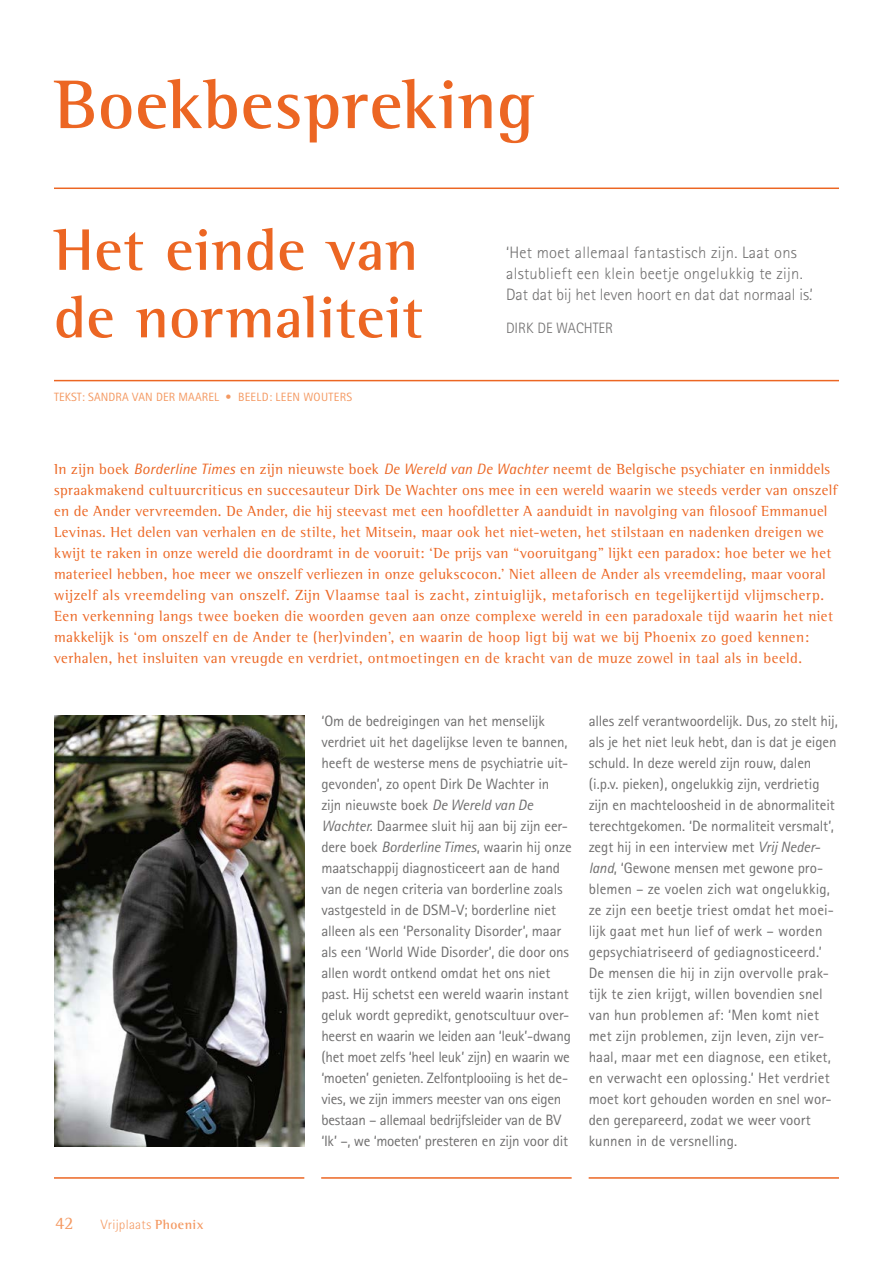
<style>
.page{position:relative;width:893px;height:1263px;background:#fff}
.page>*{position:absolute;margin:0;border:0;box-sizing:border-box;transform-origin:0 0}
.t1{font:700 70.5px "Rotis Semi Serif";letter-spacing:.01em;color:#ec6623}
.t2{font:700 60px/67.5px "Rotis Semi Serif";letter-spacing:.005em;color:#ec6623}
.t3{font:18px "Rotis Semi Serif";color:#f49962}
.t4{font:300 16.5px/21px "Rotis Sans Serif";letter-spacing:.02em;color:#706f6f}
.t5{font:15px/21px "Rotis Sans Serif";letter-spacing:-.005em;color:#706f6f}
.t6{font:15px/21px "Rotis Semi Serif";letter-spacing:.025em;color:#ec6623}
.t7{font:300 15px "Rotis Sans Serif";color:#706f6f}
.t8{font:300 13.5px "Rotis Semi Sans";letter-spacing:.02em;color:#f49962}
.t9{font:12px "Rotis Sans Serif";letter-spacing:.01em;color:#f49962}
.s1{font-family:"Rotis Semi Sans";font-style:italic}
.s2{font-family:"Rotis Semi Serif";font-weight:700}
.s3{font-style:italic}
</style>
<div class="page">
<hr style="left:54px;top:188px;width:785px;height:1px;background:#ec6623">
<hr style="left:54px;top:380px;width:785px;height:1px;background:#ec6623">
<img style="left:54px;top:715px;width:250px;height:431px">
<hr style="left:54px;top:1177px;width:250px;height:2px;background:#ec6623">
<hr style="left:321px;top:1177px;width:251px;height:2px;background:#ec6623">
<hr style="left:589px;top:1177px;width:250px;height:2px;background:#ec6623">
<h1 class="t1" style="left:54px;top:62px;width:482px">Boekbespreking</h1>
<h2 class="t2" style="left:54px;top:215px;width:371px">Het einde van de normaliteit</h2>
<p class="t9" style="left:54px;top:390px;width:300px">TEKST: SANDRA VAN DER MAAREL • BEELD: LEEN WOUTERS</p>
<p class="t4" style="left:506px;top:242px;width:308px">‘Het moet allemaal fantastisch zijn. Laat ons alstublieft een klein beetje ongelukkig te zijn.<br>Dat dat bij het leven hoort en dat dat normaal is.’</p>
<p class="t7" style="left:506px;top:319px;width:109px">DIRK DE WACHTER</p>
<p class="t6" style="left:54px;top:458px;width:785px">In zijn boek <span class="s1">Borderline Times</span> en zijn nieuwste boek <span class="s1">De Wereld van De Wachter</span> neemt de Belgische psychiater en inmiddels spraakmakend cultuurcriticus en succesauteur Dirk De Wachter ons mee in een wereld waarin we steeds verder van onszelf en de Ander vervreemden. De Ander, die hij steevast met een hoofdletter A aanduidt in navolging van filosoof Emmanuel Levinas. Het delen van verhalen en de stilte, het Mitsein, maar ook het niet-weten, het stilstaan en nadenken dreigen we kwijt te raken in onze wereld die doordramt in de vooruit: ‘De prijs van “vooruitgang” lijkt een paradox: hoe beter we het materieel hebben, hoe meer we onszelf verliezen in onze gelukscocon.’ Niet alleen de Ander als vreemdeling, maar vooral wijzelf als vreemdeling van onszelf. Zijn Vlaamse taal is zacht, zintuiglijk, metaforisch en tegelijkertijd vlijmscherp.<br>Een verkenning langs twee boeken die woorden geven aan onze complexe wereld in een paradoxale tijd waarin het niet makkelijk is ‘om onszelf en de Ander te (her)vinden’, en waarin de hoop ligt bij wat we bij Phoenix zo goed kennen: verhalen, het insluiten van vreugde en verdriet, ontmoetingen en de kracht van de muze zowel in taal als in beeld.</p>
<p class="t3" style="left:55px;top:1212px;width:20px">42</p>
<p class="t8" style="left:101px;top:1217px;width:104px">Vrijplaats <span class="s2">Phoenix</span></p>
<p class="t5" style="left:321px;top:710px;width:252px">‘Om de bedreigingen van het menselijk verdriet uit het dagelijkse leven te bannen, heeft de westerse mens de psychiatrie uit&shy;gevonden’, zo opent Dirk De Wachter in zijn nieuwste boek <span class="s3">De Wereld van De Wachter</span>. Daarmee sluit hij aan bij zijn eer&shy;dere boek <span class="s3">Borderline Times</span>, waarin hij onze maatschappij diagnosticeert aan de hand van de negen criteria van borderline zoals vastgesteld in de DSM-V; borderline niet alleen als een ‘Personality Disorder’, maar als een ‘World Wide Disorder’, die door ons allen wordt ontkend omdat het ons niet past. Hij schetst een wereld waarin instant geluk wordt gepredikt, genotscultuur over&shy;heerst en waarin we leiden aan ‘leuk’-dwang (het moet zelfs ‘heel leuk’ zijn) en waarin we ‘moeten’ genieten. Zelfontplooiing is het de&shy;vies, we zijn immers meester van ons eigen bestaan – allemaal bedrijfsleider van de BV ‘Ik’ –, we ‘moeten’ presteren en zijn voor dit</p>
<p class="t5" style="left:589px;top:710px;width:251px">alles zelf verantwoordelijk. Dus, zo stelt hij, als je het niet leuk hebt, dan is dat je eigen schuld. In deze wereld zijn rouw, dalen (i.p.v. pieken), ongelukkig zijn, verdrietig zijn en machteloosheid in de abnormaliteit terechtgekomen. ‘De normaliteit versmalt’, zegt hij in een interview met <span class="s3">Vrij Neder&shy;land</span>, ‘Gewone mensen met gewone pro&shy;blemen – ze voelen zich wat ongelukkig, ze zijn een beetje triest omdat het moei&shy;lijk gaat met hun lief of werk – worden gepsychiatriseerd of gediagnosticeerd.’ De mensen die hij in zijn overvolle prak&shy;tijk te zien krijgt, willen bovendien snel van hun problemen af: ‘Men komt niet met zijn problemen, zijn leven, zijn ver&shy;haal, maar met een diagnose, een etiket, en verwacht een oplossing.’ Het verdriet moet kort gehouden worden en snel wor&shy;den gerepareerd, zodat we weer voort kunnen in de versnelling.</p>
</div>
